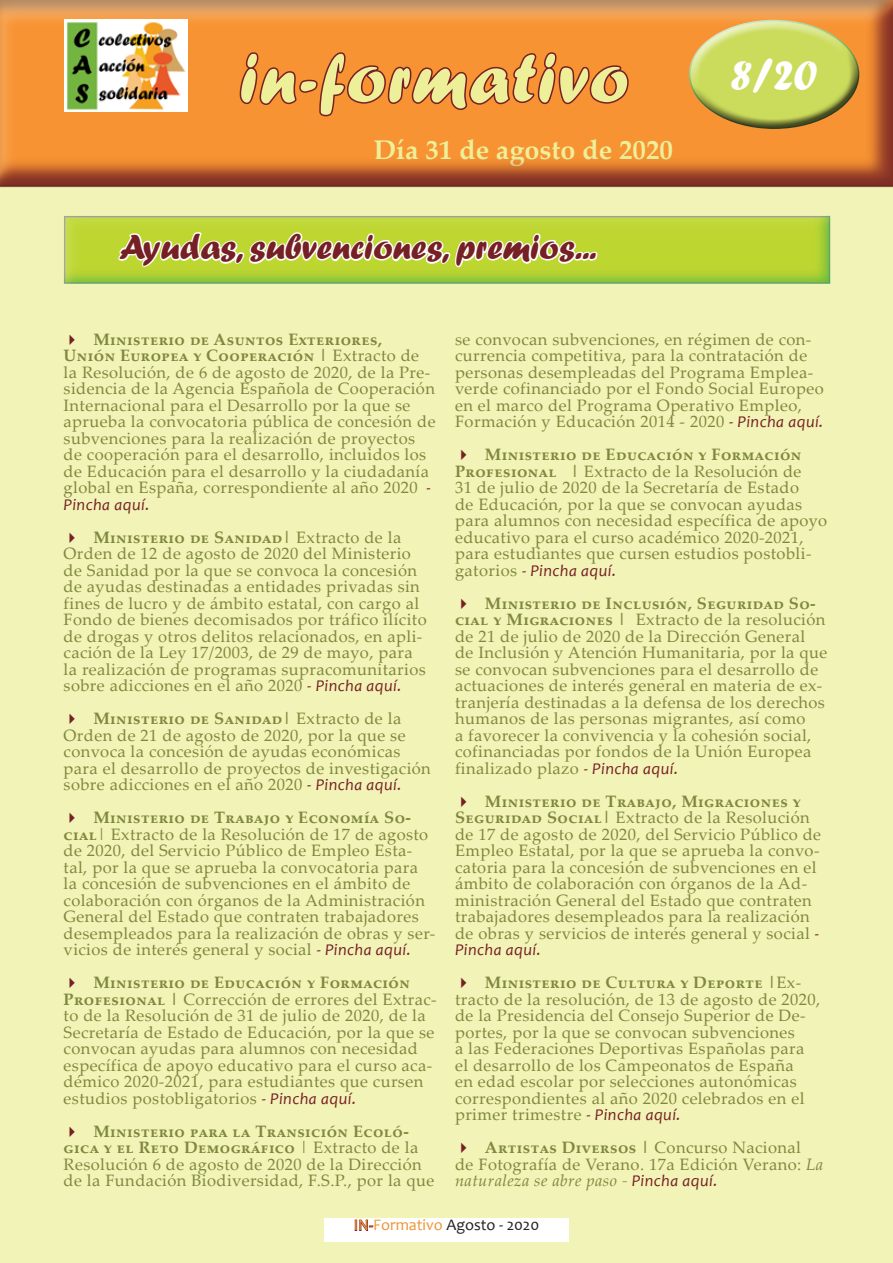
<style>
.page{position:relative;width:893px;height:1263px;background:#fff}
.page>*{position:absolute;margin:0;border:0;box-sizing:border-box;transform-origin:0 0}
.t1{font:72px "Forte";letter-spacing:.025em;color:#eeef99}
.t2{font:45px "Forte";color:#fff}
.t3{font:36px "Forte";color:#762026}
.t4{font:700 27px "Palatino Linotype";color:#eeef99}
.t5{font:16.5px/16.5px "Palatino Linotype";letter-spacing:.025em;color:#7e883e}
.Normal_portada{font:16.2px "Candara";color:#ed9535}
.s1{font-weight:700}
.s2{font-family:"Candara";font-style:italic;color:#762026}
.s3{font-style:italic}
.s4{color:#231f20}
</style>
<div class="page">
<div style="left:0;top:180px;width:893px;height:1083px;background:#f2f3b6"></div>
<div style="left:0;top:0;width:893px;height:190px;background:#762026;opacity:.75"></div>
<div style="left:686px;top:17px;width:176px;height:74px;background:#fff;opacity:.75"></div>
<div style="left:686px;top:46px;width:184px;height:85px;background:#231f20;opacity:.75"></div>
<div style="left:54px;top:206px;width:779px;height:80px;background:#40ae49;opacity:.75"></div>
<div style="left:324px;top:1219px;width:245px;height:23px;background:#fff"></div>
<svg style="left:354px;top:1219px;width:19px;height:12px"></svg>
<img style="left:65px;top:20px;width:122px;height:92px">
<h1 class="t1" style="left:239px;top:36px;width:390px">in-formativo</h1>
<h3 class="t4" style="left:374px;top:131px;width:301px">Día 31 de agosto de 2020</h3>
<h3 class="t3" style="left:119px;top:226px;width:478px">Ayudas, subvenciones, premios...</h3>
<h2 class="t2" style="left:730px;top:49px;width:89px">8/20</h2>
<p class="t5" style="left:64px;top:330px;width:373px;text-indent:30px"><span class="s1">Ministerio de Asuntos Exteriores, Unión Europea y Cooperación |</span> Extracto de la Resolución, de 6 de agosto de 2020, de la Pre&shy;sidencia de la Agencia Española de Cooperación Internacional para el Desarrollo por la que se aprueba la convocatoria pública de concesión de subvenciones para la realización de proyectos de cooperación para el desarrollo, incluidos los de Educación para el desarrollo y la ciudadanía global en España, correspondiente al año 2020 <span class="s2">- Pincha aquí.</span></p>
<p class="t5" style="left:64px;top:528px;width:365px;text-indent:30px"><span class="s1">Ministerio de Sanidad|</span> Extracto de la Orden de 12 de agosto de 2020 del Ministerio de Sanidad por la que se convoca la concesión de ayudas destinadas a entidades privadas sin fines de lucro y de ámbito estatal, con cargo al Fondo de bienes decomisados por tráfico ilícito de drogas y otros delitos relacionados, en apli&shy;cación de la Ley 17/2003, de 29 de mayo, para la realización de programas supracomunitarios sobre adicciones en el año 2020 <span class="s2">- Pincha aquí.</span></p>
<p class="t5" style="left:64px;top:710px;width:369px;text-indent:30px"><span class="s1">Ministerio de Sanidad|</span> Extracto de la Orden de 21 de agosto de 2020, por la que se convoca la concesión de ayudas económicas para el desarrollo de proyectos de investigación sobre adicciones en el año 2020 <span class="s2">- Pincha aquí.</span></p>
<p class="t5" style="left:64px;top:809px;width:373px;text-indent:30px"><span class="s1">Ministerio de Trabajo y Economía So&shy;cial</span>| Extracto de la Resolución de 17 de agosto de 2020, del Servicio Público de Empleo Esta&shy;tal, por la que se aprueba la convocatoria para la concesión de subvenciones en el ámbito de colaboración con órganos de la Administración General del Estado que contraten trabajadores desempleados para la realización de obras y ser&shy;vicios de interés general y social <span class="s2">- Pincha aquí.</span></p>
<p class="t5" style="left:64px;top:974px;width:374px;text-indent:30px"><span class="s1">Ministerio de Educación y Formación Profesional |</span> Corrección de errores del Extrac&shy;to de la Resolución de 31 de julio de 2020, de la Secretaría de Estado de Educación, por la que se convocan ayudas para alumnos con necesidad específica de apoyo educativo para el curso aca&shy;démico 2020-2021, para estudiantes que cursen estudios postobligatorios <span class="s2">- Pincha aquí.</span></p>
<p class="t5" style="left:64px;top:1122px;width:372px;text-indent:30px"><span class="s1">Ministerio para la Transición Ecoló&shy;gica y el Reto Demográfico</span> | Extracto de la Resolución 6 de agosto de 2020 de la Dirección de la Fundación Biodiversidad, F.S.P., por la que</p>
<p class="t5" style="left:455px;top:330px;width:370px">se convocan subvenciones, en régimen de con&shy;currencia competitiva, para la contratación de personas desempleadas del Programa Emplea&shy;verde cofinanciado por el Fondo Social Europeo en el marco del Programa Operativo Empleo, Formación y Educación 2014 - 2020 <span class="s2">- Pincha aquí.</span></p>
<p class="t5" style="left:455px;top:446px;width:374px;text-indent:30px"><span class="s1">Ministerio de Educación y Formación Profesional |</span> Extracto de la Resolución de<br>31 de julio de 2020 de la Secretaría de Estado<br>de Educación, por la que se convocan ayudas para alumnos con necesidad específica de apoyo educativo para el curso académico 2020-2021, para estudiantes que cursen estudios postobli&shy;gatorios <span class="s2">- Pincha aquí.</span></p>
<p class="t5" style="left:455px;top:594px;width:374px;text-indent:30px"><span class="s1">Ministerio de Inclusión, Seguridad So&shy;cial y Migraciones |</span> Extracto de la resolución de 21 de julio de 2020 de la Dirección General de Inclusión y Atención Humanitaria, por la que se convocan subvenciones para el desarrollo de actuaciones de interés general en materia de ex&shy;tranjería destinadas a la defensa de los derechos humanos de las personas migrantes, así como<br>a favorecer la convivencia y la cohesión social, cofinanciadas por fondos de la Unión Europea finalizado plazo <span class="s2">- Pincha aquí.</span></p>
<p class="t5" style="left:455px;top:792px;width:368px;text-indent:30px"><span class="s1">Ministerio de Trabajo, Migraciones y Seguridad Social|</span> Extracto de la Resolución de 17 de agosto de 2020, del Servicio Público de Empleo Estatal, por la que se aprueba la convo&shy;catoria para la concesión de subvenciones en el ámbito de colaboración con órganos de la Ad&shy;ministración General del Estado que contraten trabajadores desempleados para la realización de obras y servicios de interés general y social <span class="s2">- Pincha aquí.</span></p>
<p class="t5" style="left:455px;top:974px;width:367px;text-indent:30px"><span class="s1">Ministerio de Cultura y Deporte |</span>Ex&shy;tracto de la resolución, de 13 de agosto de 2020, de la Presidencia del Consejo Superior de De&shy;portes, por la que se convocan subvenciones<br>a las Federaciones Deportivas Españolas para el desarrollo de los Campeonatos de España<br>en edad escolar por selecciones autonómicas correspondientes al año 2020 celebrados en el primer trimestre <span class="s2">- Pincha aquí.</span></p>
<p class="t5" style="left:455px;top:1139px;width:370px;text-indent:30px"><span class="s1">Artistas Diversos |</span> Concurso Nacional de Fotografía de Verano. 17a Edición Verano: <span class="s3">La naturaleza se abre paso -</span> <span class="s2">Pincha aquí.</span></p>
<p class="Normal_portada" style="left:354px;top:1215px;width:187px">IN-Formativo <span class="s4">Agosto - 2020</span></p>
</div>
